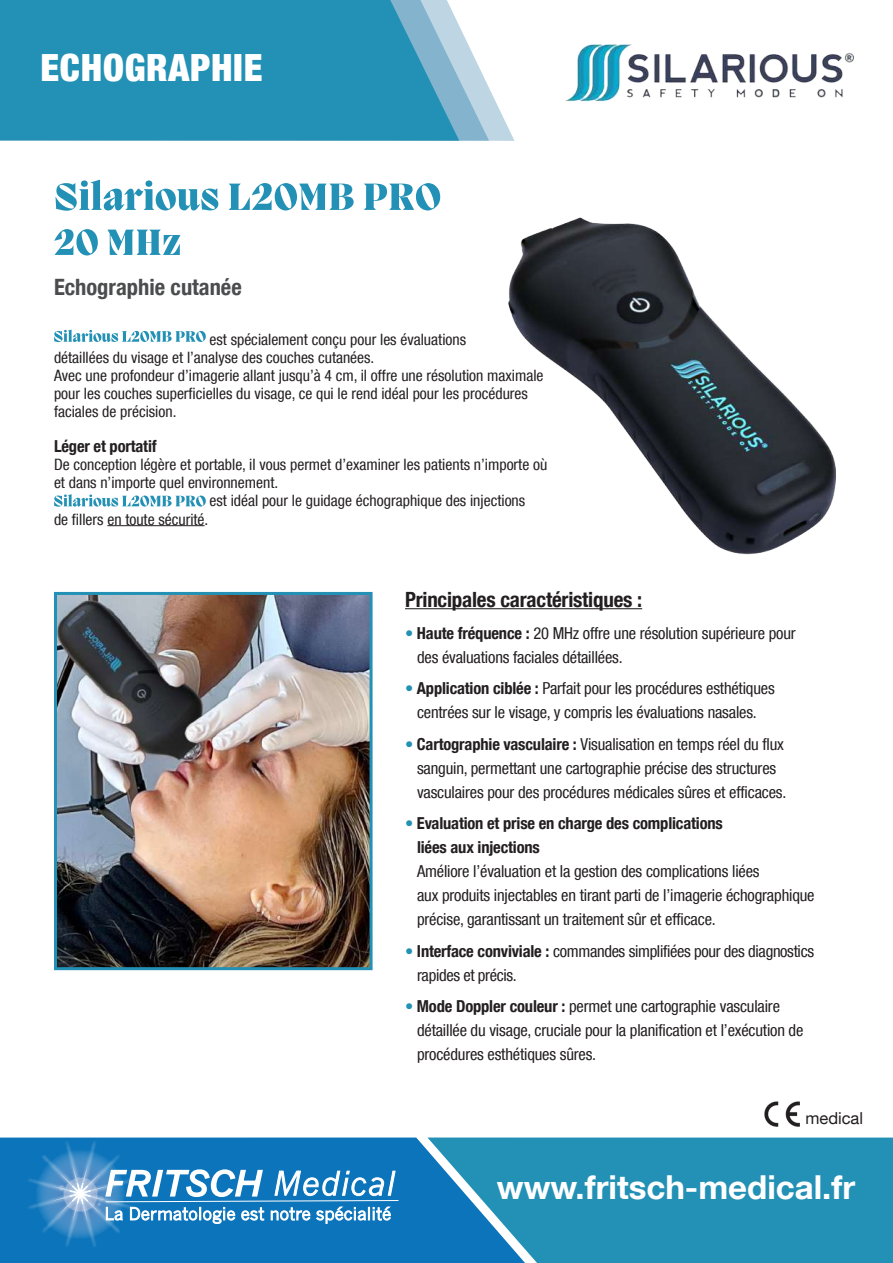
<style>
.page{position:relative;width:893px;height:1263px;background:#fff}
.page>*{position:absolute;margin:0;border:0;box-sizing:border-box;transform-origin:0 0}
.t1{font:900 condensed 37.5px "Helvetica Neue LT Com";letter-spacing:.02em;color:#fff}
.t2{font:700 33px "Helvetica Neue LT Com";color:#fff}
.t3{font:700 condensed 22.5px "Helvetica Neue LT Com";color:#4b4c4d}
.t4{font:700 condensed 21px "Helvetica Neue LT Com";letter-spacing:-.01em;color:#231f20}
.t5{font:condensed 16.5px/24px "Helvetica Neue LT Com";letter-spacing:-.01em;color:#231f20}
.t6{font:700 condensed 16.5px/24px "Helvetica Neue LT Com";letter-spacing:-.01em;color:#231f20}
.t7{font:16.5px "Helvetica Neue LT Com";color:#231f20}
.t8{font:condensed 15.6px/18.1px "Helvetica Neue LT Com";color:#231f20}
.s1{color:#2391b5}
.s2{font-weight:700}
.s3{font-weight:400;color:#2391b5}
</style>
<div class="page">
<div style="left:525px;top:1137px;width:368px;height:126px;background:#2391b5"></div>
<svg style="left:0;top:1137px;width:525px;height:126px;background:#2284be"></svg>
<img style="left:765px;top:1101px;width:34px;height:25px">
<div style="left:10px;top:1137px;width:154px;height:118px;background:#0c74bb"></div>
<svg style="left:26px;top:1140px;width:373px;height:107px;background:#348ac5"></svg>
<img style="left:58px;top:596px;width:311px;height:370px">
<div style="left:54px;top:592px;width:319px;height:378px;border:3px solid #2391b5"></div>
<img style="left:508px;top:217px;width:328px;height:338px">
<svg style="left:489px;top:88px;width:25px;height:53px"></svg>
<svg style="left:459px;top:26px;width:30px;height:115px;fill:#bed5e4"></svg>
<svg style="left:0;top:0;width:459px;height:141px;background:#2c94b7"></svg>
<img style="left:565px;top:44px;width:289px;height:58px">
<hr style="left:405px;top:608px;width:237px;height:1px;background:#231f20">
<hr style="left:107px;top:525px;width:98px;height:1px;background:#231f20">
<svg style="left:54px;top:330px;width:152px;height:12px"></svg>
<svg style="left:54px;top:494px;width:152px;height:13px"></svg>
<svg style="left:54px;top:229px;width:126px;height:26px"></svg>
<svg style="left:56px;top:180px;width:384px;height:31px"></svg>
<h1 class="t1" style="left:40px;top:45px;width:224px">ECHOGRAPHIE</h1>
<h3 class="t3" style="left:54px;top:274px;width:189px">Echographie cutanée</h3>
<p class="t8" style="left:54px;top:330px;width:491px;text-indent:156px">est spécialement conçu pour les évaluations<br>détaillées du visage et l’analyse des couches cutanées.<br>Avec une profondeur d’imagerie allant jusqu’à 4 cm, il offre une résolution maximale pour les couches superficielles du visage, ce qui le rend idéal pour les procédures faciales de précision.</p>
<p class="t6" style="left:54px;top:434px;width:104px">Léger et portatif</p>
<p class="t8" style="left:54px;top:455px;width:495px">De conception légère et portable, il vous permet d’examiner les patients n’importe où</p>
<p class="t8" style="left:54px;top:473px;width:226px">et dans n’importe quel environnement.</p>
<p class="t8" style="left:210px;top:492px;width:317px">est idéal pour le guidage échographique des injections</p>
<p class="t8" style="left:54px;top:510px;width:156px">de fillers en toute sécurité.</p>
<p class="t4" style="left:405px;top:587px;width:239px">Principales caractéristiques :</p>
<p class="t5" style="left:417px;top:621px;width:380px;text-indent:-12px"><span class="s1">•</span> <span class="s2">Haute fréquence :</span> 20 MHz offre une résolution supérieure pour des évaluations faciales détaillées.</p>
<p class="t5" style="left:405px;top:676px;width:371px;text-align:center"><span class="s1">•</span> <span class="s2">Application ciblée :</span> Parfait pour les procédures esthétiques centrées sur le visage, y compris les évaluations nasales.</p>
<p class="t5" style="left:417px;top:732px;width:371px;text-indent:-12px"><span class="s1">•</span> <span class="s2">Cartographie vasculaire :</span> Visualisation en temps réel du flux sanguin, permettant une cartographie précise des structures vasculaires pour des procédures médicales sûres et efficaces.</p>
<p class="t6" style="left:417px;top:811px;width:307px;text-indent:-12px"><span class="s3">•</span> Evaluation et prise en charge des complications liées aux injections</p>
<p class="t5" style="left:417px;top:859px;width:399px">Améliore l’évaluation et la gestion des complications liées<br>aux produits injectables en tirant parti de l’imagerie échographique précise, garantissant un traitement sûr et efficace.</p>
<p class="t5" style="left:417px;top:939px;width:399px;text-indent:-12px"><span class="s1">•</span> <span class="s2">Interface conviviale :</span> commandes simplifiées pour des diagnostics rapides et précis.</p>
<p class="t5" style="left:417px;top:994px;width:388px;text-indent:-12px"><span class="s1">•</span> <span class="s2">Mode Doppler couleur :</span> permet une cartographie vasculaire détaillée du visage, cruciale pour la planification et l’exécution de procédures esthétiques sûres.</p>
<p class="t7" style="left:805px;top:1108px;width:59px">medical</p>
<h2 class="t2" style="left:497px;top:1166px;width:360px">www.fritsch-medical.fr</h2>
</div>
